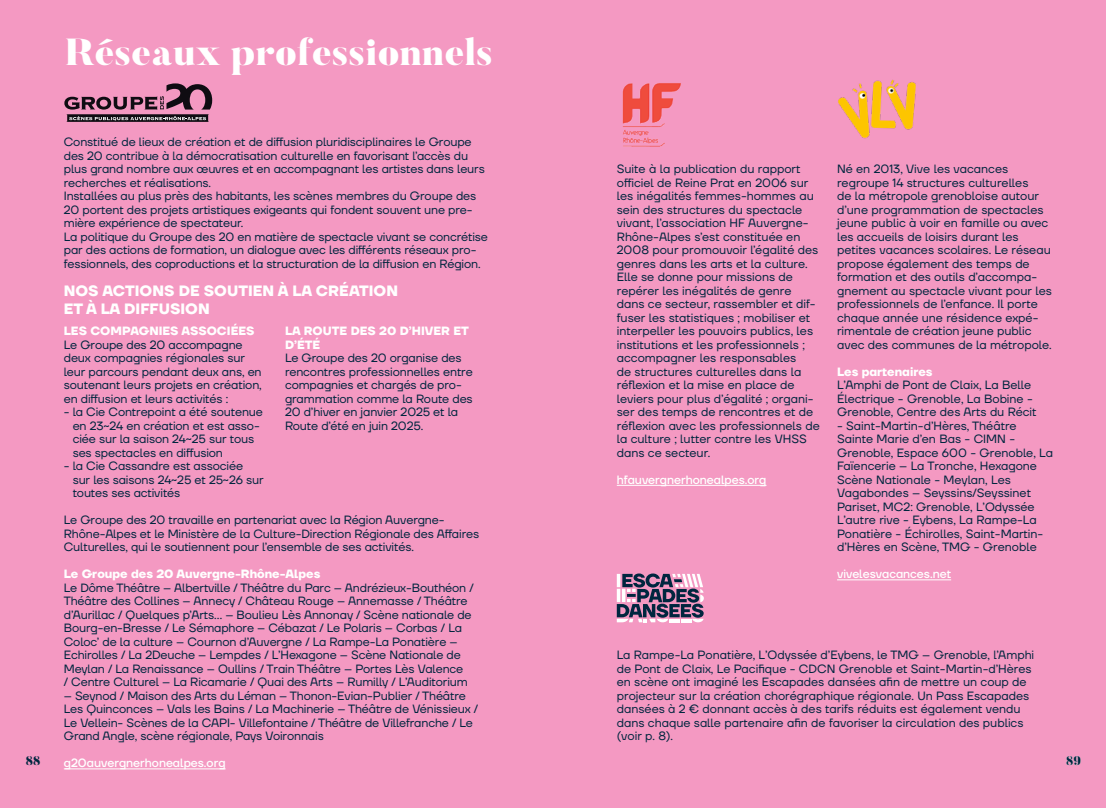
<style>
.page{position:relative;width:1106px;height:808px;background:#f499c2}
.page>*{position:absolute;margin:0;border:0;box-sizing:border-box;transform-origin:0 0}
.Titre{font:900 37.5px "Butler";color:#fff}
.texte_descriptif{font:700 15px/18px "TT Firs Neue";color:#fff}
.t1{font:900 12.45px "Butler";color:#00263f}
.Descriptif_chapeau{font:12px/13.5px "TT Firs Neue";letter-spacing:-.01em;color:#00263f}
.Descriptif_chapeau-2{font:500 12px "TT Firs Neue";color:#fff}
.texte_descriptif-2{font:700 12px "TT Firs Neue";color:#fff}
.s1{font-weight:700;color:#fff}
</style>
<div class="page">
<hr style="left:617px;top:485px;width:149px;height:1px;background:#fff">
<img style="left:622px;top:83px;width:59px;height:64px">
<svg style="left:617px;top:573px;width:87px;height:49px"></svg>
<hr style="left:837px;top:579px;width:114px;height:1px;background:#fff">
<hr style="left:64px;top:768px;width:161px;height:1px;background:#fff">
<svg style="left:64px;top:83px;width:148px;height:39px"></svg>
<img style="left:838px;top:79px;width:78px;height:60px">
<p class="Titre" style="left:65px;top:28px;width:429px">Réseaux professionnels</p>
<p class="Descriptif_chapeau" style="left:64px;top:135px;width:422px">Constitué de lieux de création et de diffusion pluridisciplinaires le Groupe des 20 contribue à la démocratisation culturelle en favorisant l’accès du plus grand nombre aux œuvres et en accompagnant les artistes dans leurs recherches et réalisations.</p>
<p class="Descriptif_chapeau" style="left:64px;top:189px;width:414px">Installées au plus près des habitants, les scènes membres du Groupe des<br>20 portent des projets artistiques exigeants qui fondent souvent une pre&shy;mière expérience de spectateur.</p>
<p class="Descriptif_chapeau" style="left:64px;top:230px;width:426px">La politique du Groupe des 20 en matière de spectacle vivant se concrétise par des actions de formation, un dialogue avec les différents réseaux pro&shy;fessionnels, des coproductions et la structuration de la diffusion en Région.</p>
<p class="texte_descriptif" style="left:64px;top:281px;width:336px">NOS ACTIONS DE SOUTIEN À LA CRÉATION<br>ET À LA DIFFUSION</p>
<p class="texte_descriptif-2" style="left:64px;top:323px;width:192px">LES COMPAGNIES ASSOCIÉES</p>
<p class="Descriptif_chapeau" style="left:64px;top:338px;width:199px">Le Groupe des 20 accompagne deux compagnies régionales sur leur parcours pendant deux ans, en soutenant leurs projets en création, en diffusion et leurs activités :</p>
<p class="Descriptif_chapeau" style="left:73px;top:405px;width:192px;text-indent:-9px">- la Cie Contrepoint a été soutenue en 23~24 en création et est asso&shy;ciée sur la saison 24~25 sur tous ses spectacles en diffusion</p>
<p class="Descriptif_chapeau" style="left:73px;top:459px;width:192px;text-indent:-9px">- la Cie Cassandre est associée sur les saisons 24~25 et 25~26 sur toutes ses activités</p>
<p class="Descriptif_chapeau" style="left:285px;top:324px;width:189px"><span class="s1">LA ROUTE DES 20 D’HIVER ET<br>D’ÉTÉ<br></span>Le Groupe des 20 organise des rencontres professionnelles entre compagnies et chargés de pro&shy;grammation comme la Route des<br>20 d’hiver en janvier 2025 et la<br>Route d’été en juin 2025.</p>
<p class="Descriptif_chapeau" style="left:64px;top:513px;width:417px">Le Groupe des 20 travaille en partenariat avec la Région Auvergne-<br>Rhône-Alpes et le Ministère de la Culture-Direction Régionale des Affaires<br>Culturelles, qui le soutiennent pour l’ensemble de ses activités.</p>
<p class="texte_descriptif-2" style="left:64px;top:566px;width:258px">Le Groupe des 20 Auvergne-Rhône-Alpes</p>
<p class="Descriptif_chapeau" style="left:64px;top:581px;width:411px">Le Dôme Théâtre – Albertville / Théâtre du Parc – Andrézieux-Bouthéon / Théâtre des Collines – Annecy / Château Rouge – Annemasse / Théâtre d’Aurillac / Quelques p’Arts… – Boulieu Lès Annonay / Scène nationale de Bourg-en-Bresse / Le Sémaphore – Cébazat / Le Polaris – Corbas / La Coloc’ de la culture – Cournon d’Auvergne / La Rampe-La Ponatière – Echirolles / La 2Deuche – Lempdes / L’Hexagone – Scène Nationale de Meylan / La Renaissance – Oullins / Train Théâtre – Portes Lès Valence<br>/ Centre Culturel – La Ricamarie / Quai des Arts – Rumilly / L’Auditorium</p>
<p class="Descriptif_chapeau" style="left:64px;top:689px;width:416px">– Seynod / Maison des Arts du Léman – Thonon-Evian-Publier / Théâtre Les Quinconces – Vals les Bains / La Machinerie – Théâtre de Vénissieux / Le Vellein- Scènes de la CAPI- Villefontaine / Théâtre de Villefranche / Le Grand Angle, scène régionale, Pays Voironnais</p>
<p class="t1" style="left:26px;top:752px;width:16px">88</p>
<p class="Descriptif_chapeau-2" style="left:64px;top:755px;width:163px">g20auvergnerhonealpes.org</p>
<p class="Descriptif_chapeau" style="left:617px;top:162px;width:204px">Suite à la publication du rapport officiel de Reine Prat en 2006 sur les inégalités femmes-hommes au sein des structures du spectacle vivant, l’association HF Auvergne-Rhône-Alpes s’est constituée en 2008 pour promouvoir l’égalité des genres dans les arts et la culture.<br>Elle se donne pour missions de repérer les inégalités de genre dans ce secteur, rassembler et dif&shy;fuser les statistiques ; mobiliser et interpeller les pouvoirs publics, les institutions et les professionnels ; accompagner les responsables<br>de structures culturelles dans la réflexion et la mise en place de leviers pour plus d’égalité ; organi&shy;ser des temps de rencontres et de réflexion avec les professionnels de la culture ; lutter contre les VHSS dans ce secteur.</p>
<p class="Descriptif_chapeau-2" style="left:617px;top:471px;width:151px">hfauvergnerhonealpes.org</p>
<p class="Descriptif_chapeau" style="left:837px;top:162px;width:216px">Né en 2013, Vive les vacances regroupe 14 structures culturelles<br>de la métropole grenobloise autour d’une programmation de spectacles jeune public à voir en famille ou avec les accueils de loisirs durant les petites vacances scolaires. Le réseau propose également des temps de formation et des outils d’accompa&shy;gnement au spectacle vivant pour les professionnels de l’enfance. Il porte chaque année une résidence expé&shy;rimentale de création jeune public avec des communes de la métropole.</p>
<p class="Descriptif_chapeau" style="left:837px;top:365px;width:201px"><span class="s1">Les partenaires<br></span>L’Amphi de Pont de Claix, La Belle<br>Électrique - Grenoble, La Bobine -<br>Grenoble, Centre des Arts du Récit</p>
<p class="Descriptif_chapeau" style="left:837px;top:419px;width:217px">- Saint-Martin-d’Hères, Théâtre Sainte Marie d’en Bas - CIMN - Grenoble, Espace 600 - Grenoble, La Faïencerie – La Tronche, Hexagone Scène Nationale - Meylan, Les Vagabondes – Seyssins/Seyssinet Pariset, MC2: Grenoble, L’Odyssée L’autre rive - Eybens, La Rampe-La Ponatière - Échirolles, Saint-Martin&shy;d’Hères en Scène, TMG - Grenoble</p>
<p class="Descriptif_chapeau-2" style="left:837px;top:566px;width:116px">vivelesvacances.net</p>
<p class="Descriptif_chapeau" style="left:617px;top:648px;width:419px">La Rampe-La Ponatière, L’Odyssée d’Eybens, le TMG – Grenoble, l’Amphi de Pont de Claix, Le Pacifique - CDCN Grenoble et Saint-Martin-d’Hères en scène ont imaginé les Escapades dansées afin de mettre un coup de projecteur sur la création chorégraphique régionale. Un Pass Escapades dansées à 2 € donnant accès à des tarifs réduits est également vendu dans chaque salle partenaire afin de favoriser la circulation des publics (voir p. 8).</p>
<p class="t1" style="left:1066px;top:752px;width:16px">89</p>
</div>
